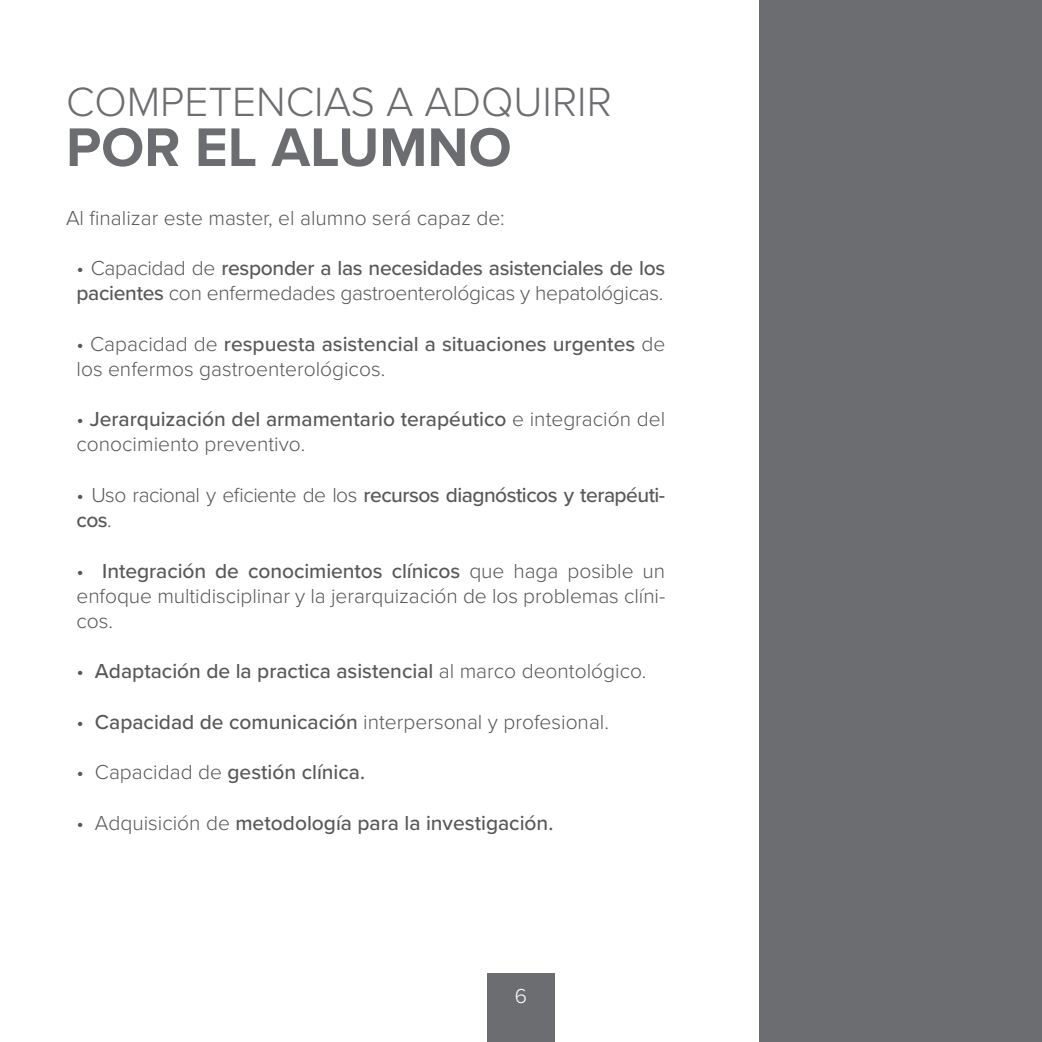
<style>
.page{position:relative;width:1042px;height:1042px;background:#fff}
.page>*{position:absolute;margin:0;border:0;box-sizing:border-box;transform-origin:0 0}
.t1{font:700 56.35px "Proxima Nova";color:#6c6d70}
.t2{font:300 42.35px "Proxima Nova";color:#6c6d70}
.t3{font:300 21px/25.2px "Proxima Nova";letter-spacing:-.005em;color:#57585a}
.t4{font:500 21px/25.2px "Proxima Nova";color:#57585a}
.t5{font:500 21px/25.2px "Proxima Nova";letter-spacing:-.025em;color:#57585a}
.t6{font:300 21px "Proxima Nova";color:#fff}
.s1{font-weight:500}
.s2{font-weight:300}
</style>
<div class="page">
<div style="left:759px;top:0;width:283px;height:1042px;background:#6c6d70"></div>
<div style="left:487px;top:973px;width:68px;height:69px;background:#6c6d70"></div>
<h2 class="t2" style="left:66px;top:70px;width:547px">COMPETENCIAS A ADQUIRIR</h2>
<h1 class="t1" style="left:66px;top:105px;width:447px">POR EL ALUMNO</h1>
<p class="t3" style="left:66px;top:204px;width:440px">Al finalizar este master, el alumno será capaz de:</p>
<p class="t3" style="left:76px;top:254px;width:590px">• Capacidad de <span class="s1">responder a las necesidades asistenciales de los pacientes</span> con enfermedades gastroenterológicas y hepatológicas.</p>
<p class="t3" style="left:76px;top:330px;width:590px">• Capacidad de <span class="s1">respuesta asistencial a situaciones urgentes</span> de los enfermos gastroenterológicos.</p>
<p class="t4" style="left:76px;top:406px;width:590px"><span class="s2">•</span> Jerarquización del armamentario terapéutico <span class="s2">e integración del conocimiento preventivo.</span></p>
<p class="t5" style="left:76px;top:481px;width:590px"><span class="s2">• Uso racional y eficiente de los</span> recursos diagnósticos y terapéuti&shy;cos<span class="s2">.</span></p>
<p class="t3" style="left:76px;top:557px;width:590px;text-align:justify">• <span class="s1">Integración de conocimientos clínicos</span> que haga posible un enfoque multidisciplinar y la jerarquización de los problemas clíni&shy;cos.</p>
<p class="t4" style="left:76px;top:658px;width:571px"><span class="s2">•</span> Adaptación de la practica asistencial <span class="s2">al marco deontológico.</span></p>
<p class="t3" style="left:76px;top:708px;width:534px">• <span class="s1">Capacidad de comunicación</span> interpersonal y profesional.</p>
<p class="t4" style="left:76px;top:759px;width:290px"><span class="s2">• Capacidad de</span> gestión clínica.</p>
<p class="t4" style="left:76px;top:809px;width:478px"><span class="s2">• Adquisición de</span> metodología para la investigación.</p>
<p class="t6" style="left:515px;top:980px;width:14px">6</p>
</div>
